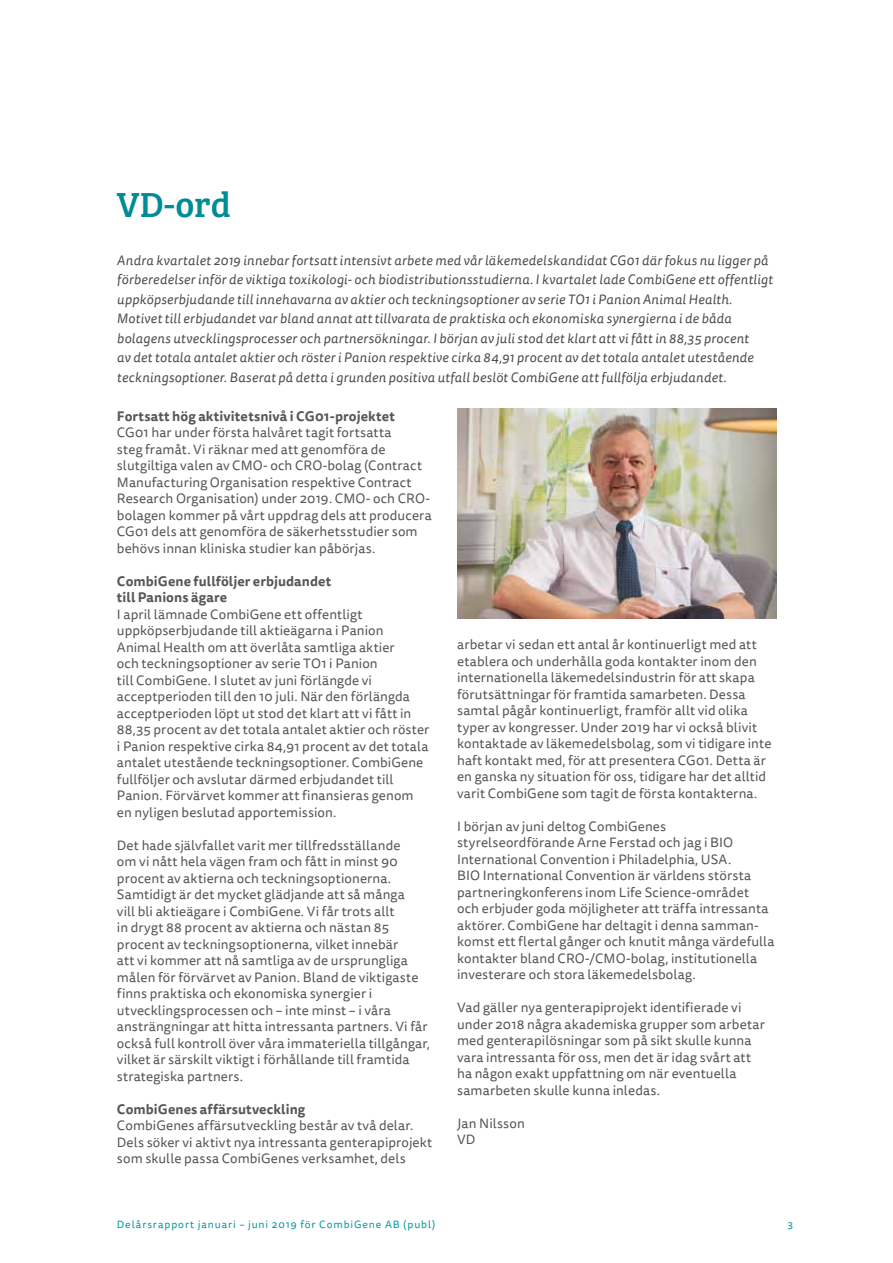
<style>
.page{position:relative;width:893px;height:1263px;background:#fff}
.page>*{position:absolute;margin:0;border:0;box-sizing:border-box;transform-origin:0 0}
.t1{font:36px "Bree Serif";color:#008c96}
.t2{font:13.5px/16.5px "Tisa Sans Pro";letter-spacing:.01em;color:#575756}
.t3{font:italic 13.5px/19.5px "Tisa Sans Pro";letter-spacing:.02em;color:#4a4a49}
.t4{font:700 13.5px/16.5px "Tisa Sans Pro";letter-spacing:.01em;color:#575756}
.t5{font:10.5px "Tisa Sans Pro";letter-spacing:.085em;color:#009aa5}
</style>
<div class="page">
<img style="left:457px;top:409px;width:319px;height:209px">
<h1 class="t1" style="left:117px;top:178px;width:115px">VD-ord</h1>
<p class="t3" style="left:117px;top:251px;width:657px">Andra kvartalet 2019 innebar fortsatt intensivt arbete med vår läkemedelskandidat CG01 där fokus nu ligger på förberedelser inför de viktiga toxikologi- och biodistributionsstudierna. I kvartalet lade CombiGene ett offentligt uppköpserbjudande till innehavarna av aktier och teckningsoptioner av serie TO1 i Panion Animal Health.<br>Motivet till erbjudandet var bland annat att tillvarata de praktiska och ekonomiska synergierna i de båda bolagens utvecklingsprocesser och partnersökningar. I början av juli stod det klart att vi fått in 88,35 procent<br>av det totala antalet aktier och röster i Panion respektive cirka 84,91 procent av det totala antalet utestående teckningsoptioner. Baserat på detta i grunden positiva utfall beslöt CombiGene att fullfölja erbjudandet.</p>
<p class="t4" style="left:117px;top:408px;width:280px">Fortsatt hög aktivitetsnivå i CG01-projektet</p>
<p class="t2" style="left:117px;top:425px;width:316px">CG01 har under första halvåret tagit fortsatta<br>steg framåt. Vi räknar med att genomföra de slutgiltiga valen av CMO- och CRO-bolag (Contract Manufacturing Organisation respektive Contract Research Organisation) under 2019. CMO- och CRO&shy;bolagen kommer på vårt uppdrag dels att producera CG01 dels att genomföra de säkerhetsstudier som behövs innan kliniska studier kan påbörjas.</p>
<p class="t4" style="left:117px;top:573px;width:216px">CombiGene fullföljer erbjudandet till Panions ägare</p>
<p class="t2" style="left:117px;top:606px;width:314px">I april lämnade CombiGene ett offentligt uppköpserbjudande till aktieägarna i Panion Animal Health om att överlåta samtliga aktier<br>och teckningsoptioner av serie TO1 i Panion<br>till CombiGene. I slutet av juni förlängde vi acceptperioden till den 10 juli. När den förlängda acceptperioden löpt ut stod det klart att vi fått in 88,35 procent av det totala antalet aktier och röster i Panion respektive cirka 84,91 procent av det totala antalet utestående teckningsoptioner. CombiGene fullföljer och avslutar därmed erbjudandet till Panion. Förvärvet kommer att finansieras genom en nyligen beslutad apportemission.</p>
<p class="t2" style="left:117px;top:837px;width:314px">Det hade självfallet varit mer tillfredsställande<br>om vi nått hela vägen fram och fått in minst 90 procent av aktierna och teckningsoptionerna.<br>Samtidigt är det mycket glädjande att så många<br>vill bli aktieägare i CombiGene. Vi får trots allt<br>in drygt 88 procent av aktierna och nästan 85 procent av teckningsoptionerna, vilket innebär<br>att vi kommer att nå samtliga av de ursprungliga målen för förvärvet av Panion. Bland de viktigaste finns praktiska och ekonomiska synergier i utvecklingsprocessen och – inte minst – i våra ansträngningar att hitta intressanta partners. Vi får också full kontroll över våra immateriella tillgångar, vilket är särskilt viktigt i förhållande till framtida strategiska partners.</p>
<p class="t4" style="left:117px;top:1101px;width:190px">CombiGenes affärsutveckling</p>
<p class="t2" style="left:117px;top:1118px;width:317px">CombiGenes affärsutveckling består av två delar.<br>Dels söker vi aktivt nya intressanta genterapiprojekt som skulle passa CombiGenes verksamhet, dels</p>
<p class="t2" style="left:457px;top:637px;width:316px">arbetar vi sedan ett antal år kontinuerligt med att etablera och underhålla goda kontakter inom den internationella läkemedelsindustrin för att skapa förutsättningar för framtida samarbeten. Dessa samtal pågår kontinuerligt, framför allt vid olika typer av kongresser. Under 2019 har vi också blivit kontaktade av läkemedelsbolag, som vi tidigare inte haft kontakt med, för att presentera CG01. Detta är en ganska ny situation för oss, tidigare har det alltid varit CombiGene som tagit de första kontakterna.</p>
<p class="t2" style="left:457px;top:818px;width:319px">I början av juni deltog CombiGenes styrelseordförande Arne Ferstad och jag i BIO International Convention i Philadelphia, USA.<br>BIO International Convention är världens största partneringkonferens inom Life Science-området<br>och erbjuder goda möjligheter att träffa intressanta aktörer. CombiGene har deltagit i denna samman&shy;komst ett flertal gånger och knutit många värdefulla kontakter bland CRO-/CMO-bolag, institutionella investerare och stora läkemedelsbolag.</p>
<p class="t2" style="left:457px;top:1000px;width:309px">Vad gäller nya genterapiprojekt identifierade vi under 2018 några akademiska grupper som arbetar med genterapilösningar som på sikt skulle kunna vara intressanta för oss, men det är idag svårt att ha någon exakt uppfattning om när eventuella samarbeten skulle kunna inledas.</p>
<p class="t2" style="left:457px;top:1115px;width:69px">Jan Nilsson<br>VD</p>
<p class="t5" style="left:117px;top:1217px;width:320px">Delårsrapport januari – juni 2019 för CombiGene AB (publ)</p>
<p class="t5" style="left:787px;top:1217px;width:7px">3</p>
</div>
